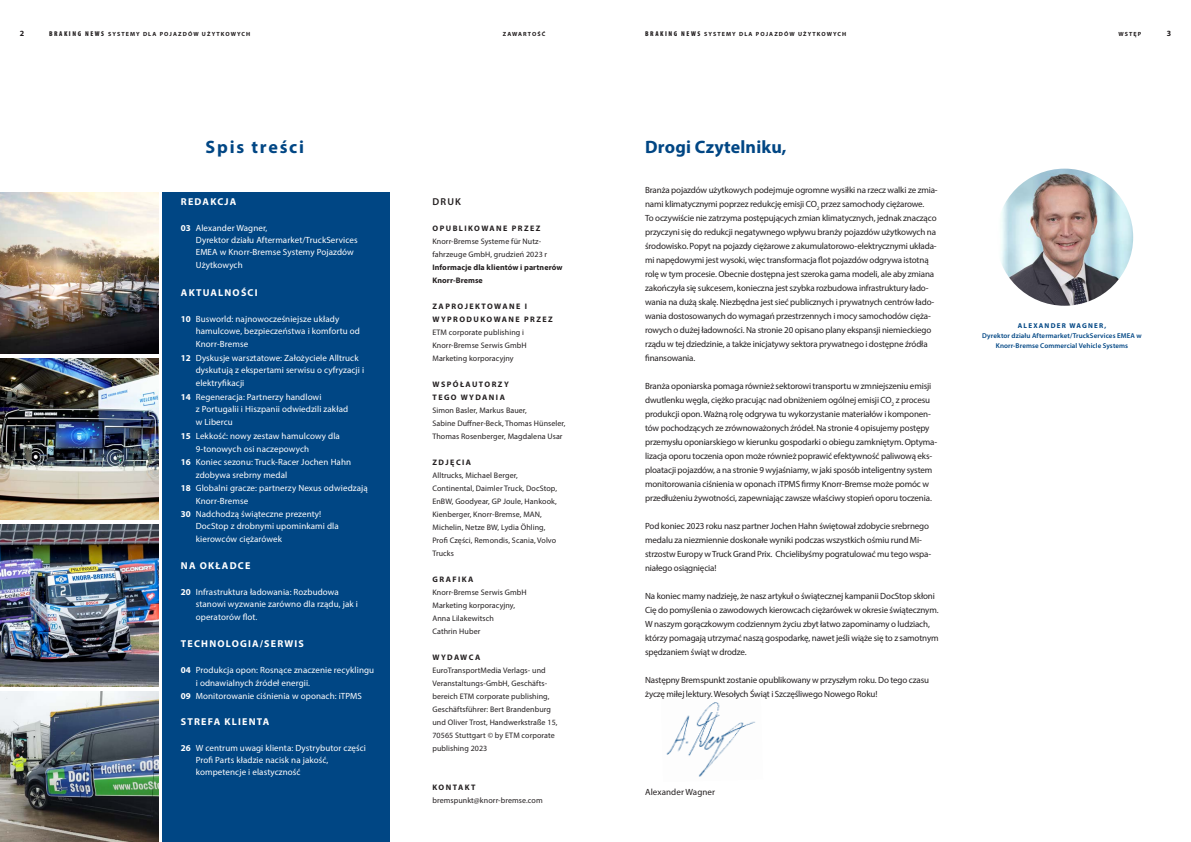
<style>
.page{position:relative;width:1191px;height:842px;background:#fff}
.page>*{position:absolute;margin:0;border:0;box-sizing:border-box;transform-origin:0 0}
.Fließtext{font:700 18px "Myriad Pro";letter-spacing:.015em;color:#004684}
.Fließtext-2{font:700 18px "Myriad Pro";letter-spacing:.1em;color:#004684}
.t1{font:700 10px "Myriad Pro";letter-spacing:.12em;color:#fff}
.t2{font:600 10px "Myriad Pro";color:#231f20}
.Fließtext-3{font:9px/14px "Myriad Pro";letter-spacing:-.015em;color:#231f20}
.t3{font:9px/12px "Myriad Pro";letter-spacing:.01em;color:#fff}
.Fließtext-4{font:9px "Myriad Pro";letter-spacing:.01em;color:#231f20}
.t4{font:8px/13px "Myriad Pro";letter-spacing:.01em;color:#231f20}
.Kolumnentitel_Seitenzahl_RB{font:700 8px/13px "Myriad Pro";letter-spacing:.01em;color:#231f20}
.Kolumnentitel_Seitenzahl_LB{font:700 8px "Myriad Pro";color:#231f20}
.Zitatgeber_6pt_blau{font:600 7px/9.6px "Myriad Pro";letter-spacing:.015em;color:#004684;text-align:center}
.Kolumnentitel_Text_LB{font:700 6px "Myriad Pro";letter-spacing:.18em;color:#231f20}
.Kolumnentitel_Text_RB{font:700 6px "Myriad Pro";letter-spacing:.18em;color:#231f20}
.s1{font-weight:900;font-stretch:condensed;font-size:7px}
.s2{font-weight:700}
.s3{font-weight:400}
</style>
<div class="page">
<img style="left:0;top:525px;width:158px;height:161px">
<img style="left:0;top:192px;width:158px;height:162px">
<img style="left:996px;top:169px;width:137px;height:137px;border-radius:69px">
<img style="left:0;top:359px;width:158px;height:161px">
<img style="left:0;top:691px;width:158px;height:151px">
<div style="left:162px;top:192px;width:228px;height:650px;background:#004684"></div>
<img style="left:666px;top:702px;width:90px;height:75px">
<p class="Kolumnentitel_Seitenzahl_LB" style="left:20px;top:28px;width:6px">2</p>
<p class="Kolumnentitel_Text_RB" style="left:503px;top:30px;width:44px">ZAWARTOŚĆ</p>
<p class="Kolumnentitel_Text_LB" style="left:645px;top:30px;width:203px"><span class="s1">BRAKING NEWS</span> SYSTEMY DLA POJAZDÓW UŻYTKOWYCH</p>
<p class="Kolumnentitel_Text_RB" style="left:1118px;top:30px;width:24px">WSTĘP</p>
<p class="Kolumnentitel_Seitenzahl_RB" style="left:1166px;top:27px;width:6px">3</p>
<p class="Kolumnentitel_Text_LB" style="left:49px;top:30px;width:203px"><span class="s1">BRAKING NEWS</span> SYSTEMY DLA POJAZDÓW UŻYTKOWYCH</p>
<p class="Fließtext-2" style="left:206px;top:135px;width:100px">Spis treści</p>
<p class="t1" style="left:181px;top:195px;width:57px">REDAKCJA</p>
<p class="t3" style="left:196px;top:222px;width:163px;text-indent:-15px"><span class="s2">03</span> Alexander Wagner,<br>Dyrektor działu Aftermarket/TruckServices<br>EMEA w Knorr-Bremse Systemy Pojazdów</p>
<p class="t3" style="left:196px;top:259px;width:48px">Użytkowych</p>
<p class="t1" style="left:181px;top:286px;width:78px">AKTUALNOŚCI</p>
<p class="t3" style="left:196px;top:313px;width:166px;text-indent:-15px"><span class="s2">10</span> Busworld: najnowocześniejsze układy hamulcowe, bezpieczeństwa i komfortu od</p>
<p class="t3" style="left:196px;top:338px;width:54px">Knorr-Bremse</p>
<p class="t3" style="left:196px;top:352px;width:170px;text-indent:-15px"><span class="s2">12</span> Dyskusje warsztatowe: Założyciele Alltruck dyskutują z ekspertami serwisu o cyfryzacji i</p>
<p class="t3" style="left:196px;top:377px;width:50px">elektryfikacji</p>
<p class="t3" style="left:196px;top:391px;width:154px;text-indent:-15px"><span class="s2">14</span> Regeneracja: Partnerzy handlowi<br>z Portugalii i Hiszpanii odwiedzili zakład</p>
<p class="t3" style="left:196px;top:416px;width:39px">w Libercu</p>
<p class="t3" style="left:196px;top:429px;width:146px;line-height:13px;text-indent:-15px"><span class="s2">15</span> Lekkość: nowy zestaw hamulcowy dla<br>9-tonowych osi naczepowych</p>
<p class="t3" style="left:196px;top:455px;width:157px;line-height:13px;text-indent:-15px"><span class="s2">16</span> Koniec sezonu: Truck-Racer Jochen Hahn zdobywa srebrny medal</p>
<p class="t3" style="left:196px;top:481px;width:173px;line-height:13px;text-indent:-15px"><span class="s2">18</span> Globalni gracze: partnerzy Nexus odwiedzają<br>Knorr-Bremse</p>
<p class="t3" style="left:196px;top:508px;width:144px;text-indent:-15px"><span class="s2">30</span> Nadchodzą świąteczne prezenty!<br>DocStop z drobnymi upominkami dla</p>
<p class="t3" style="left:196px;top:533px;width:88px">kierowców ciężarówek</p>
<p class="t1" style="left:181px;top:559px;width:71px">NA OKŁADCE</p>
<p class="t3" style="left:196px;top:586px;width:164px;text-indent:-15px"><span class="s2">20</span> Infrastruktura ładowania: Rozbudowa stanowi wyzwanie zarówno dla rządu, jak i</p>
<p class="t3" style="left:196px;top:611px;width:63px">operatorów flot.</p>
<p class="t1" style="left:181px;top:637px;width:125px">TECHNOLOGIA/SERWIS</p>
<p class="t3" style="left:196px;top:663px;width:180px;line-height:13px;text-indent:-15px"><span class="s2">04</span> Produkcja opon: Rosnące znaczenie recyklingu i odnawialnych źródeł energii.</p>
<p class="t3" style="left:181px;top:690px;width:183px"><span class="s2">09</span> Monitorowanie ciśnienia w oponach: iTPMS</p>
<p class="t1" style="left:181px;top:715px;width:90px">STREFA KLIENTA</p>
<p class="t3" style="left:196px;top:742px;width:172px;text-indent:-15px"><span class="s2">26</span> W centrum uwagi klienta: Dystrybutor części<br>Profi Parts kładzie nacisk na jakość, kompetencje i elastyczność</p>
<p class="t2" style="left:432px;top:195px;width:30px">DRUK</p>
<p class="Kolumnentitel_Seitenzahl_RB" style="left:432px;top:222px;width:131px">OPUBLIKOWANE PRZEZ<br><span class="s3">Knorr-Bremse Systeme für Nutz&shy;fahrzeuge GmbH, grudzień 2023 r<br></span>Informacje dla klientów i partnerów<br>Knorr-Bremse</p>
<p class="t4" style="left:432px;top:300px;width:122px"><span class="s2">ZAPROJEKTOWANE I<br>WYPRODUKOWANE PRZEZ<br></span>ETM corporate publishing i<br>Knorr-Bremse Serwis GmbH<br>Marketing korporacyjny</p>
<p class="t4" style="left:432px;top:378px;width:135px"><span class="s2">WSPÓŁAUTORZY<br>TEGO WYDANIA<br></span>Simon Basler, Markus Bauer,<br>Sabine Duffner-Beck, Thomas Hünseler,<br>Thomas Rosenberger, Magdalena Usar</p>
<p class="t4" style="left:432px;top:456px;width:126px"><span class="s2">ZDJĘCIA<br></span>Alltrucks, Michael Berger,<br>Continental, Daimler Truck, DocStop,<br>EnBW, Goodyear, GP Joule, Hankook,<br>Kienberger, Knorr-Bremse, MAN,<br>Michelin, Netze BW, Lydia Öhling,<br>Profi Części, Remondis, Scania, Volvo<br>Trucks</p>
<p class="t4" style="left:432px;top:573px;width:96px"><span class="s2">GRAFIKA<br></span>Knorr-Bremse Serwis GmbH<br>Marketing korporacyjny,<br>Anna Lilakewitsch<br>Cathrin Huber</p>
<p class="t4" style="left:432px;top:651px;width:127px"><span class="s2">WYDAWCA<br></span>EuroTransportMedia Verlags- und<br>Veranstaltungs-GmbH, Geschäfts&shy;bereich ETM corporate publishing,<br>Geschäftsführer: Bert Brandenburg und Oliver Trost, Handwerkstraße 15,<br>70565 Stuttgart © by ETM corporate publishing 2023</p>
<p class="t4" style="left:432px;top:781px;width:112px"><span class="s2">KONTAKT </span>bremspunkt@knorr-bremse.com</p>
<p class="Fließtext" style="left:645px;top:135px;width:143px">Drogi Czytelniku,</p>
<p class="Fließtext-3" style="left:645px;top:183px;width:294px">Branża pojazdów użytkowych podejmuje ogromne wysiłki na rzecz walki ze zmia&shy;nami klimatycznymi poprzez redukcję emisji CO<sub>2</sub> przez samochody ciężarowe.<br>To oczywiście nie zatrzyma postępujących zmian klimatycznych, jednak znacząco przyczyni się do redukcji negatywnego wpływu branży pojazdów użytkowych na środowisko. Popyt na pojazdy ciężarowe z akumulatorowo-elektrycznymi układa&shy;mi napędowymi jest wysoki, więc transformacja flot pojazdów odgrywa istotną rolę w tym procesie. Obecnie dostępna jest szeroka gama modeli, ale aby zmiana zakończyła się sukcesem, konieczna jest szybka rozbudowa infrastruktury łado&shy;wania na dużą skalę. Niezbędna jest sieć publicznych i prywatnych centrów łado&shy;wania dostosowanych do wymagań przestrzennych i mocy samochodów cięża&shy;rowych o dużej ładowności. Na stronie 20 opisano plany ekspansji niemieckiego rządu w tej dziedzinie, a także inicjatywy sektora prywatnego i dostępne źródła finansowania.</p>
<p class="Fließtext-3" style="left:645px;top:379px;width:293px">Branża oponiarska pomaga również sektorowi transportu w zmniejszeniu emisji dwutlenku węgla, ciężko pracując nad obniżeniem ogólnej emisji CO<sub>2</sub> z procesu produkcji opon. Ważną rolę odgrywa tu wykorzystanie materiałów i komponen&shy;tów pochodzących ze zrównoważonych źródeł. Na stronie 4 opisujemy postępy przemysłu oponiarskiego w kierunku gospodarki o obiegu zamkniętym. Optyma&shy;lizacja oporu toczenia opon może również poprawić efektywność paliwową eks&shy;ploatacji pojazdów, a na stronie 9 wyjaśniamy, w jaki sposób inteligentny system monitorowania ciśnienia w oponach iTPMS firmy Knorr-Bremse może pomóc w przedłużeniu żywotności, zapewniając zawsze właściwy stopień oporu toczenia.</p>
<p class="Fließtext-3" style="left:645px;top:519px;width:287px">Pod koniec 2023 roku nasz partner Jochen Hahn świętował zdobycie srebrnego medalu za niezmiennie doskonałe wyniki podczas wszystkich ośmiu rund Mi&shy;strzostw Europy w Truck Grand Prix. Chcielibyśmy pogratulować mu tego wspa&shy;niałego osiągnięcia!</p>
<p class="Fließtext-3" style="left:645px;top:589px;width:295px">Na koniec mamy nadzieję, że nasz artykuł o świątecznej kampanii DocStop skłoni Cię do pomyślenia o zawodowych kierowcach ciężarówek w okresie świątecznym.<br>W naszym gorączkowym codziennym życiu zbyt łatwo zapominamy o ludziach, którzy pomagają utrzymać naszą gospodarkę, nawet jeśli wiąże się to z samotnym spędzaniem świąt w drodze.</p>
<p class="Fließtext-3" style="left:645px;top:673px;width:285px">Następny Bremspunkt zostanie opublikowany w przyszłym roku. Do tego czasu życzę miłej lektury. Wesołych Świąt i Szczęśliwego Nowego Roku!</p>
<p class="Fließtext-4" style="left:645px;top:786px;width:71px">Alexander Wagner</p>
<p class="Zitatgeber_6pt_blau" style="left:982px;top:321px;width:161px"><span class="s2">ALEXANDER WAGNER,<br></span>Dyrektor działu Aftermarket/TruckServices EMEA w</p>
<p class="Zitatgeber_6pt_blau" style="left:995px;top:340px;width:134px">Knorr-Bremse Commercial Vehicle Systems</p>
</div>
